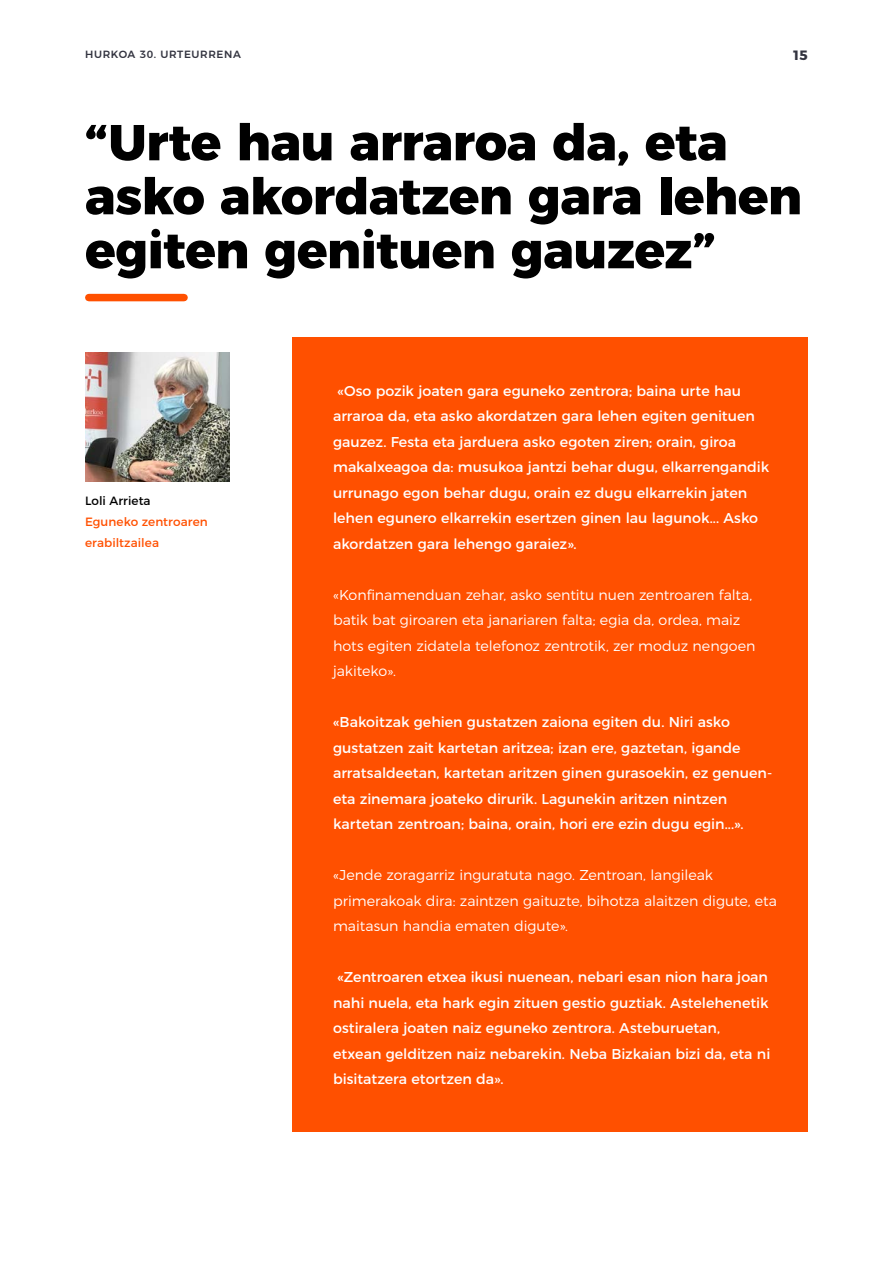
<style>
.page{position:relative;width:893px;height:1263px;background:#fff}
.page>*{position:absolute;margin:0;border:0;box-sizing:border-box;transform-origin:0 0}
.t1{font:800 50.4px/54px "Montserrat";letter-spacing:-.01em;color:#000}
.t2{font:14.25px/25.5px "Montserrat";color:#fff}
.t3{font:300 14.25px/25.5px "Montserrat";letter-spacing:-.005em;color:#fff}
.t4{font:700 13.5px "Montserrat";color:#333440}
.t5{font:12px/21px "Montserrat";letter-spacing:.005em;color:#ff5000}
.t6{font:12px "Montserrat";letter-spacing:.005em;color:#000}
.t7{font:500 10.5px "Montserrat";letter-spacing:.06em;color:#333440}
</style>
<div class="page">
<div style="left:89px;top:294px;width:95px;height:7px;background:#ff5000"></div>
<img style="left:85px;top:352px;width:145px;height:129px">
<div style="left:292px;top:337px;width:516px;height:795px;background:#ff5000"></div>
<p class="t7" style="left:85px;top:46px;width:157px">HURKOA 30. URTEURRENA</p>
<p class="t4" style="left:792px;top:44px;width:17px">15</p>
<h1 class="t1" style="left:85px;top:112px;width:718px">“Urte hau arraroa da, eta asko akordatzen gara lehen egiten genituen gauzez”</h1>
<p class="t6" style="left:85px;top:491px;width:67px">Loli Arrieta</p>
<p class="t5" style="left:85px;top:510px;width:124px">Eguneko zentroaren erabiltzailea</p>
<p class="t2" style="left:333px;top:377px;width:438px;text-indent:4px">«Oso pozik joaten gara eguneko zentrora; baina urte hau arraroa da, eta asko akordatzen gara lehen egiten genituen gauzez. Festa eta jarduera asko egoten ziren; orain, giroa makalxeagoa da: musukoa jantzi behar dugu, elkarrengandik urrunago egon behar dugu, orain ez dugu elkarrekin jaten lehen egunero elkarrekin esertzen ginen lau lagunok... Asko akordatzen gara lehengo garaiez».</p>
<p class="t3" style="left:333px;top:581px;width:424px">«Konfinamenduan zehar, asko sentitu nuen zentroaren falta, batik bat giroaren eta janariaren falta; egia da, ordea, maiz hots egiten zidatela telefonoz zentrotik, zer moduz nengoen jakiteko».</p>
<p class="t2" style="left:333px;top:708px;width:441px">«Bakoitzak gehien gustatzen zaiona egiten du. Niri asko gustatzen zait kartetan aritzea; izan ere, gaztetan, igande arratsaldeetan, kartetan aritzen ginen gurasoekin, ez genuen&shy;eta zinemara joateko dirurik. Lagunekin aritzen nintzen kartetan zentroan; baina, orain, hori ere ezin dugu egin...».</p>
<p class="t3" style="left:333px;top:861px;width:445px">«Jende zoragarriz inguratuta nago. Zentroan, langileak primerakoak dira: zaintzen gaituzte, bihotza alaitzen digute, eta maitasun handia ematen digute».</p>
<p class="t2" style="left:333px;top:963px;width:439px;text-indent:4px">«Zentroaren etxea ikusi nuenean, nebari esan nion hara joan nahi nuela, eta hark egin zituen gestio guztiak. Astelehenetik ostiralera joaten naiz eguneko zentrora. Asteburuetan, etxean gelditzen naiz nebarekin. Neba Bizkaian bizi da, eta ni bisitatzera etortzen da».</p>
</div>
